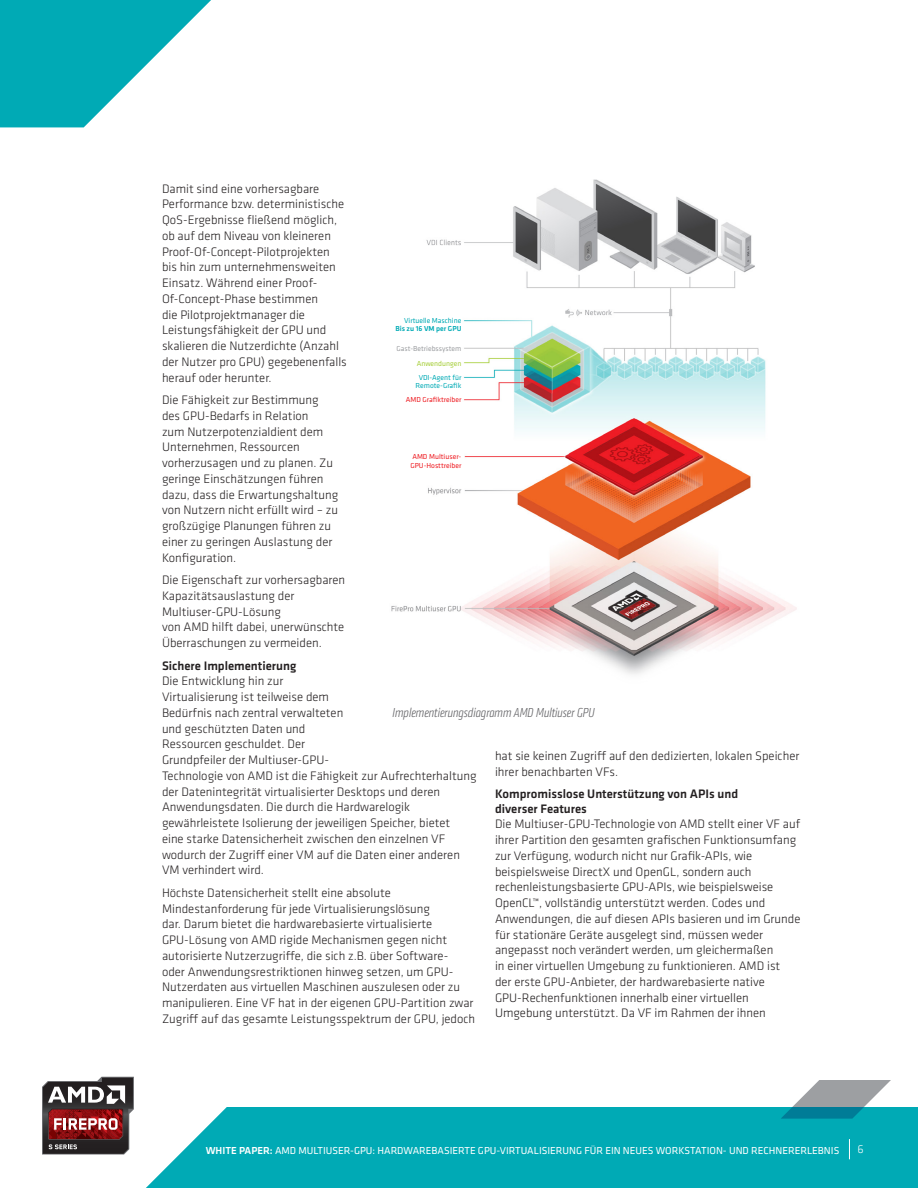
<style>
.page{position:relative;width:918px;height:1188px;background:#fff}
.page>*{position:absolute;margin:0;border:0;box-sizing:border-box;transform-origin:0 0}
.t1{font:italic 300 condensed 13.5px "Klavika";color:#636366}
.t2{font:300 12.75px/15.8px "Klavika";color:#231f20}
.t3{font:500 12.75px/15px "Klavika";color:#231f20}
.t4{font:italic 300 condensed 12.75px "Klavika";letter-spacing:.01em;color:#636366}
.t5{font:300 12px "Klavika";color:#fff}
.t6{font:10.5px "Klavika";color:#fff}
.t7{font:7.5px/8.2px "Klavika";color:#00aab5;text-align:right}
.t8{font:7.5px/8.2px "Klavika";color:#ee1d23}
.t9{font:7.5px "Klavika";color:#9d9fa2}
.t10{font:7.5px "Klavika";color:#a6ce39}
.s1{font-weight:500}
</style>
<div class="page">
<div style="left:146px;top:1107px;width:772px;height:81px;background:#00aab5"></div>
<svg style="left:781px;top:1080px;width:110px;height:39px"></svg>
<svg style="left:849px;top:1139px;width:1px;height:20px"></svg>
<svg style="left:0;top:0;width:211px;height:127px"></svg>
<svg style="left:42px;top:1077px;width:92px;height:78px"></svg>
<img style="left:391px;top:179px;width:406px;height:495px">
<div style="left:387px;top:314px;width:74px;height:20px;background:#fff"></div>
<div style="left:387px;top:371px;width:74px;height:21px;background:#fff"></div>
<div style="left:387px;top:450px;width:74px;height:21px;background:#fff"></div>
<div style="left:387px;top:341px;width:74px;height:14px;background:#fff"></div>
<div style="left:387px;top:392px;width:74px;height:14px;background:#fff"></div>
<div style="left:387px;top:356px;width:74px;height:14px;background:#fff"></div>
<p class="t2" style="left:162px;top:180px;width:186px">Damit sind eine vorhersagbare<br>Performance bzw. deterministische<br>QoS-Ergebnisse fließend möglich, ob auf dem Niveau von kleineren<br>Proof-Of-Concept-Pilotprojekten bis hin zum unternehmensweiten<br>Einsatz. Während einer Proof-<br>Of-Concept-Phase bestimmen<br>die Pilotprojektmanager die<br>Leistungsfähigkeit der GPU und skalieren die Nutzerdichte (Anzahl der Nutzer pro GPU) gegebenenfalls herauf oder herunter.</p>
<p class="t2" style="left:162px;top:392px;width:178px">Die Fähigkeit zur Bestimmung des GPU-Bedarfs in Relation<br>zum Nutzerpotenzialdient dem<br>Unternehmen, Ressourcen vorherzusagen und zu planen. Zu geringe Einschätzungen führen dazu, dass die Erwartungshaltung von Nutzern nicht erfüllt wird – zu großzügige Planungen führen zu einer zu geringen Auslastung der<br>Konfiguration.</p>
<p class="t2" style="left:162px;top:572px;width:185px">Die Eigenschaft zur vorhersagbaren<br>Kapazitätsauslastung der<br>Multiuser-GPU-Lösung<br>von AMD hilft dabei, unerwünschte<br>Überraschungen zu vermeiden.</p>
<p class="t3" style="left:162px;top:657px;width:136px">Sichere Implementierung</p>
<p class="t2" style="left:162px;top:673px;width:316px">Die Entwicklung hin zur<br>Virtualisierung ist teilweise dem<br>Bedürfnis nach zentral verwalteten<br>und geschützten Daten und<br>Ressourcen geschuldet. Der<br>Grundpfeiler der Multiuser-GPU-<br>Technologie von AMD ist die Fähigkeit zur Aufrechterhaltung der Datenintegrität virtualisierter Desktops und deren Anwendungsdaten. Die durch die Hardwarelogik gewährleistete Isolierung der jeweiligen Speicher, bietet<br>eine starke Datensicherheit zwischen den einzelnen VF wodurch der Zugriff einer VM auf die Daten einer anderen VM verhindert wird.</p>
<p class="t2" style="left:162px;top:885px;width:315px">Höchste Datensicherheit stellt eine absolute Mindestanforderung für jede Virtualisierungslösung<br>dar. Darum bietet die hardwarebasierte virtualisierte GPU-Lösung von AMD rigide Mechanismen gegen nicht autorisierte Nutzerzugriffe, die sich z.B. über Software-<br>oder Anwendungsrestriktionen hinweg setzen, um GPU-Nutzerdaten aus virtuellen Maschinen auszulesen oder zu manipulieren. Eine VF hat in der eigenen GPU-Partition zwar Zugriff auf das gesamte Leistungsspektrum der GPU, jedoch</p>
<p class="t7" style="left:395px;top:316px;width:68px">Virtuelle Maschine<br><span class="s1">Bis zu 16 VM per GPU</span></p>
<p class="t9" style="left:397px;top:344px;width:66px">Gast-Betriebssystem</p>
<p class="t10" style="left:417px;top:358px;width:46px">Anwendungen</p>
<p class="t7" style="left:416px;top:373px;width:47px;text-align:center">VDI-Agent für<br>Remote-Grafik</p>
<p class="t8" style="left:406px;top:395px;width:57px">AMD Grafiktreiber</p>
<p class="t8" style="left:410px;top:452px;width:53px">AMD Multiuser-<br>GPU-Hosttreiber</p>
<p class="t4" style="left:393px;top:702px;width:184px">AMD Multiuser GPU Implementation Diagram</p>
<p class="t1" style="left:393px;top:705px;width:204px">Implementierungsdiagramm AMD Multiuser GPU</p>
<p class="t2" style="left:495px;top:748px;width:306px">hat sie keinen Zugriff auf den dedizierten, lokalen Speicher ihrer benachbarten VFs.</p>
<p class="t3" style="left:495px;top:786px;width:245px">Kompromisslose Unterstützung von APIs und diverser Features</p>
<p class="t2" style="left:495px;top:816px;width:307px">Die Multiuser-GPU-Technologie von AMD stellt einer VF auf ihrer Partition den gesamten grafischen Funktionsumfang zur Verfügung, wodurch nicht nur Grafik-APIs, wie beispielsweise DirectX und OpenGL, sondern auch rechenleistungsbasierte GPU-APIs, wie beispielsweise OpenCL™, vollständig unterstützt werden. Codes und Anwendungen, die auf diesen APIs basieren und im Grunde für stationäre Geräte ausgelegt sind, müssen weder angepasst noch verändert werden, um gleichermaßen<br>in einer virtuellen Umgebung zu funktionieren. AMD ist<br>der erste GPU-Anbieter, der hardwarebasierte native GPU-Rechenfunktionen innerhalb einer virtuellen Umgebung unterstützt. Da VF im Rahmen der ihnen</p>
<p class="t6" style="left:206px;top:1143px;width:635px"><span class="s1">WHITE PAPER:</span> AMD MULTIUSER-GPU: HARDWAREBASIERTE GPU-VIRTUALISIERUNG FÜR EIN NEUES WORKSTATION- UND RECHNERERLEBNIS</p>
<p class="t5" style="left:857px;top:1142px;width:8px">6</p>
</div>
